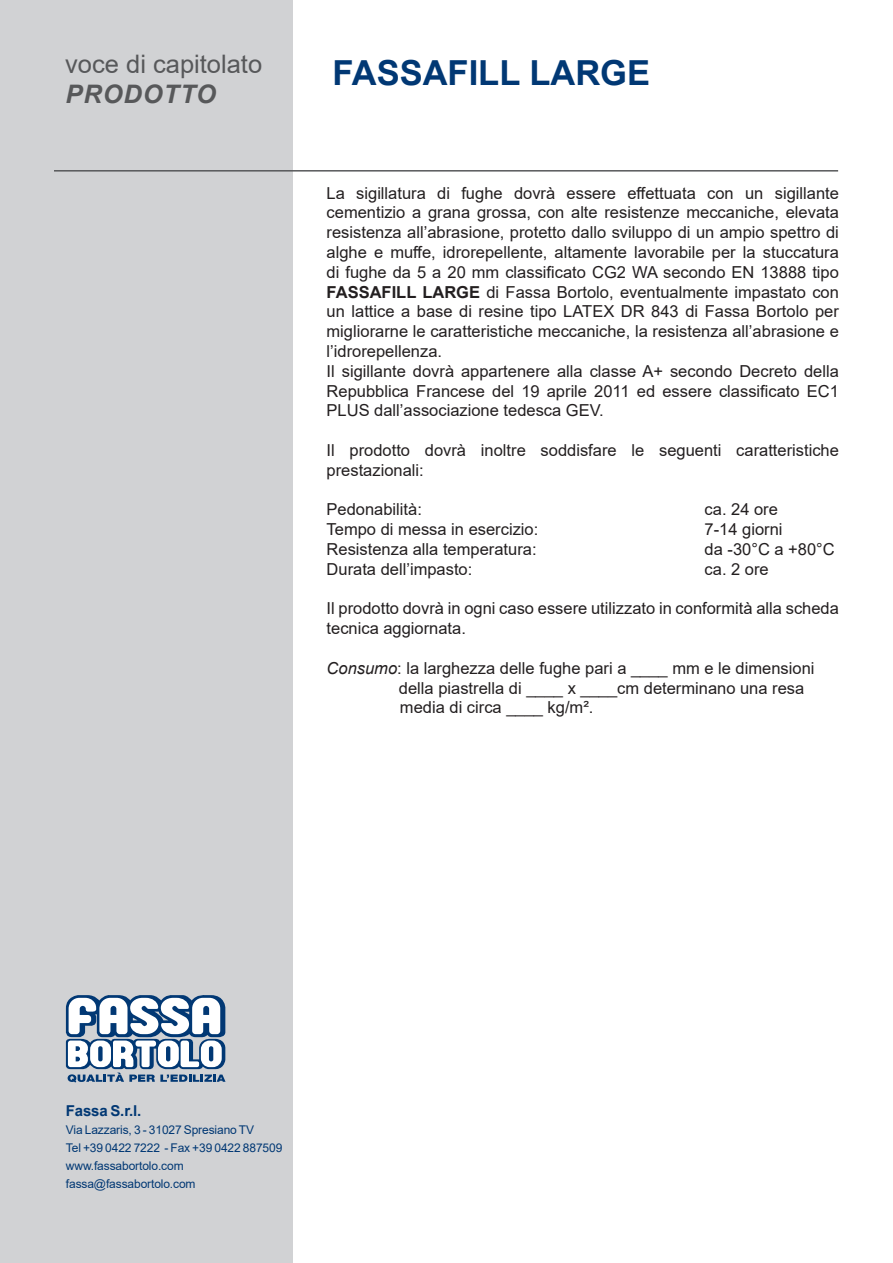
<style>
.page{position:relative;width:893px;height:1263px;background:#fff}
.page>*{position:absolute;margin:0;border:0;box-sizing:border-box;transform-origin:0 0}
.t1{font:700 34.5px "Arial";color:#013874}
.t2{font:25.5px "Arial";color:#57585a}
.t3{font:italic 700 25.5px "Arial";letter-spacing:.035em;color:#57585a}
.t4{font:16.5px/19.8px "Arial";color:#231f20}
.t5{font:700 15px "Arial";letter-spacing:-.01em;color:#013874}
.t6{font:12px/18px "Arial";letter-spacing:-.01em;color:#013874}
.s1{font-weight:700}
.s2{font-style:italic}
</style>
<div class="page">
<div style="left:0;top:0;width:293px;height:1263px;background:#d1d2d4"></div>
<svg style="left:66px;top:995px;width:160px;height:87px;background:#9eb1c6"></svg>
<hr style="left:54px;top:170px;width:784px;height:2px;background:#57585a">
<h2 class="t2" style="left:65px;top:46px;width:199px">voce di capitolato</h2>
<h2 class="t3" style="left:66px;top:77px;width:152px">PRODOTTO</h2>
<p class="t1" style="left:333px;top:49px;width:319px">FASSAFILL LARGE</p>
<p class="t4" style="left:327px;top:183px;width:514px;text-align:justify">La sigillatura di fughe dovrà essere effettuata con un sigillante cementizio a grana grossa, con alte resistenze meccaniche, elevata resistenza all’abrasione, protetto dallo sviluppo di un ampio spettro di alghe e muffe, idrorepellente, altamente lavorabile per la stuccatura di fughe da 5 a 20 mm classificato CG2 WA secondo EN 13888 tipo <span class="s1">FASSAFILL LARGE</span> di Fassa Bortolo, eventualmente impastato con un lattice a base di resine tipo LATEX DR 843 di Fassa Bortolo per migliorarne le caratteristiche meccaniche, la resistenza all’abrasione e l’idrorepellenza.</p>
<p class="t4" style="left:327px;top:361px;width:514px;text-align:justify">Il sigillante dovrà appartenere alla classe A+ secondo Decreto della Repubblica Francese del 19 aprile 2011 ed essere classificato EC1<br>PLUS dall’associazione tedesca GEV.</p>
<p class="t4" style="left:327px;top:440px;width:514px">Il prodotto dovrà inoltre soddisfare le seguenti caratteristiche prestazionali:</p>
<p class="t4" style="left:327px;top:500px;width:97px">Pedonabilità:</p>
<p class="t4" style="left:705px;top:500px;width:75px">ca. 24 ore</p>
<p class="t4" style="left:327px;top:519px;width:213px">Tempo di messa in esercizio:</p>
<p class="t4" style="left:705px;top:519px;width:79px">7-14 giorni</p>
<p class="t4" style="left:327px;top:539px;width:211px">Resistenza alla temperatura:</p>
<p class="t4" style="left:705px;top:539px;width:132px">da -30°C a +80°C</p>
<p class="t4" style="left:327px;top:559px;width:147px">Durata dell’impasto:</p>
<p class="t4" style="left:705px;top:559px;width:66px">ca. 2 ore</p>
<p class="t4" style="left:327px;top:599px;width:514px">Il prodotto dovrà in ogni caso essere utilizzato in conformità alla scheda tecnica aggiornata.</p>
<p class="t4" style="left:399px;top:658px;width:417px;text-indent:-72px"><span class="s2">Consumo</span>: la larghezza delle fughe pari a ____ mm e le dimensioni della piastrella di ____ x ____cm determinano una resa media di circa ____ kg/m².</p>
<p class="t5" style="left:66px;top:1100px;width:77px">Fassa S.r.l.</p>
<p class="t6" style="left:66px;top:1121px;width:218px">Via Lazzaris, 3 - 31027 Spresiano TV<br>Tel +39 0422 7222 - Fax +39 0422 887509 www.fassabortolo.com fassa@fassabortolo.com</p>
</div>
